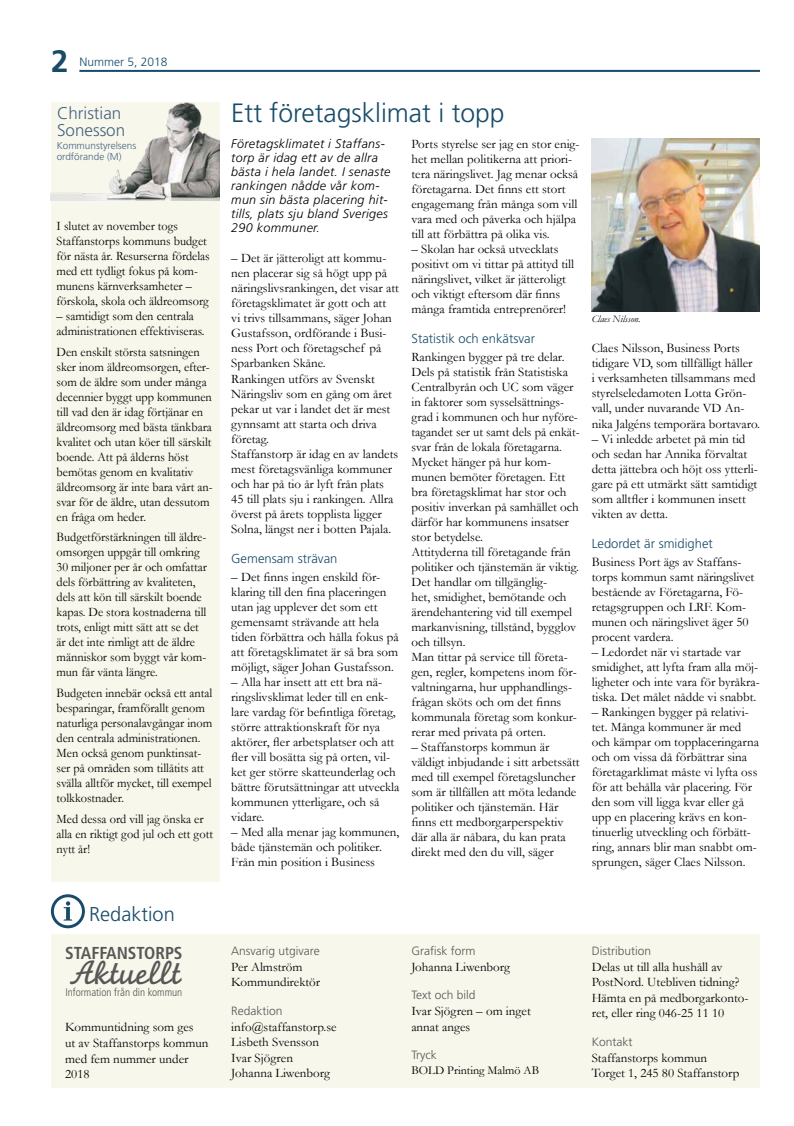
<style>
.page{position:relative;width:794px;height:1126px;background:#fff}
.page>*{position:absolute;margin:0;border:0;box-sizing:border-box;transform-origin:0 0}
.t1{font:35.2px "Monoline Script MT Std";color:#575756}
.t2{font:700 31px "Frutiger";color:#174b69}
.t3{font:300 26.5px "Frutiger";color:#174b69}
.t4{font:300 20px "Frutiger";color:#174b69}
.t5{font:700 condensed 17.3px "Frutiger";color:#575756}
.t6{font:300 17px/16.7px "Frutiger";color:#466481}
.t7{font:13px/15px "Garamond";color:#000}
.t8{font:13px/15px "Garamond";color:#000;scale:.95 1}
.t9{font:300 13px "Frutiger";color:#174b69}
.t10{font:italic 300 12.5px/14px "Frutiger";letter-spacing:.025em;color:#000}
.t11{font:300 12px "Frutiger";color:#575756}
.t12{font:12px "Garamond";color:#000}
.t13{font:300 12px "Frutiger";color:#174b69}
.t14{font:300 condensed 10.9px "Frutiger";color:#575756}
.t15{font:300 10px/11.7px "Frutiger";color:#466481}
.t16{font:italic 10px "Garamond";color:#000}
</style>
<div class="page">
<hr style="left:79px;top:70px;width:681px;height:2px;background:#174b69">
<div style="left:51px;top:102px;width:168px;height:780px;background:#f7f7ec"></div>
<img style="left:51px;top:102px;width:168px;height:99px">
<div style="left:51px;top:934px;width:709px;height:153px;background:#f7f7ec"></div>
<svg style="left:51px;top:894px;width:34px;height:34px"></svg>
<img style="left:592px;top:139px;width:168px;height:173px">
<h2 class="t2" style="left:51px;top:43px;width:19px">2</h2>
<p class="t13" style="left:79px;top:55px;width:90px">Nummer 5, 2018</p>
<h3 class="t6" style="left:57px;top:105px;width:70px">Christian<br>Sonesson</h3>
<p class="t15" style="left:57px;top:139px;width:81px">Kommunstyrelsens ordförande (M)</p>
<p class="t8" style="left:57px;top:218px;width:163px">I slutet av november togs<br>Staffanstorps kommuns budget för nästa år. Resurserna fördelas med ett tydligt fokus på kom&shy;munens kärnverksamheter – förskola, skola och äldreomsorg</p>
<p class="t8" style="left:57px;top:308px;width:157px">– samtidigt som den centrala administrationen effektiviseras.</p>
<p class="t8" style="left:57px;top:344px;width:166px">Den enskilt största satsningen sker inom äldreomsorgen, efter&shy;som de äldre som under många decennier byggt upp kommunen till vad den är idag förtjänar en äldreomsorg med bästa tänkbara kvalitet och utan köer till särskilt boende. Att på ålderns höst bemötas genom en kvalitativ äldreomsorg är inte bara vårt an&shy;svar för de äldre, utan dessutom en fråga om heder.</p>
<p class="t8" style="left:57px;top:529px;width:160px">Budgetförstärkningen till äldre&shy;omsorgen uppgår till omkring<br>30 miljoner per år och omfattar dels förbättring av kvaliteten, dels att kön till särskilt boende kapas. De stora kostnaderna till trots, enligt mitt sätt att se det är det inte rimligt att de äldre människor som byggt vår kom&shy;mun får vänta längre.</p>
<p class="t8" style="left:57px;top:685px;width:166px">Budgeten innebär också ett antal besparingar, framförallt genom naturliga personalavgångar inom den centrala administrationen.<br>Men också genom punktinsat&shy;ser på områden som tillåtits att svälla alltför mycket, till exempel tolkkostnader.</p>
<p class="t8" style="left:57px;top:811px;width:166px">Med dessa ord vill jag önska er alla en riktigt god jul och ett gott nytt år!</p>
<h3 class="t4" style="left:89px;top:902px;width:87px">Redaktion</h3>
<h3 class="t5" style="left:65px;top:942px;width:119px">STAFFANSTORPS</h3>
<h1 class="t1" style="left:69px;top:951px;width:114px">Aktuellt</h1>
<p class="t7" style="left:65px;top:1019px;width:145px;line-height:15.6px">Kommuntidning som ges<br>ut av Staffanstorps kommun med fem nummer under<br>2018</p>
<p class="t14" style="left:65px;top:986px;width:118px">Information från din kommun</p>
<h3 class="t3" style="left:231px;top:98px;width:275px">Ett företagsklimat i topp</h3>
<p class="t10" style="left:231px;top:137px;width:161px">Företagsklimatet i Staffans&shy;torp är idag ett av de allra bästa i hela landet. I senaste rankingen nådde vår kom&shy;mun sin bästa placering hit&shy;tills, plats sju bland Sveriges<br>290 kommuner.</p>
<p class="t7" style="left:231px;top:250px;width:169px">– Det är jätteroligt att kommu&shy;nen placerar sig så högt upp på näringslivsrankingen, det visar att företagsklimatet är gott och att<br>vi trivs tillsammans, säger Johan<br>Gustafsson, ordförande i Busi&shy;ness Port och företagschef på<br>Sparbanken Skåne.<br>Rankingen utförs av Svenskt<br>Näringsliv som en gång om året pekar ut var i landet det är mest gynnsamt att starta och driva företag.<br>Staffanstorp är idag en av landets mest företagsvänliga kommuner och har på tio år lyft från plats<br>45 till plats sju i rankingen. Allra överst på årets topplista ligger<br>Solna, längst ner i botten Pajala.</p>
<p class="t9" style="left:231px;top:551px;width:108px">Gemensam strävan</p>
<p class="t7" style="left:231px;top:569px;width:169px">– Det finns ingen enskild för&shy;klaring till den fina placeringen utan jag upplever det som ett gemensamt strävande att hela tiden förbättra och hålla fokus på att företagsklimatet är så bra som möjligt, säger Johan Gustafsson.</p>
<p class="t7" style="left:231px;top:674px;width:170px">– Alla har insett att ett bra nä&shy;ringslivsklimat leder till en enk&shy;lare vardag för befintliga företag, större attraktionskraft för nya aktörer, fler arbetsplatser och att fler vill bosätta sig på orten, vil&shy;ket ger större skatteunderlag och bättre förutsättningar att utveckla kommunen ytterligare, och så vidare.</p>
<p class="t7" style="left:231px;top:824px;width:170px">– Med alla menar jag kommunen, både tjänstemän och politiker.<br>Från min position i Business</p>
<p class="t7" style="left:411px;top:136px;width:169px">Ports styrelse ser jag en stor enig&shy;het mellan politikerna att priori&shy;tera näringslivet. Jag menar också företagarna. Det finns ett stort engagemang från många som vill vara med och påverka och hjälpa till att förbättra på olika vis.</p>
<p class="t7" style="left:411px;top:241px;width:164px">– Skolan har också utvecklats positivt om vi tittar på attityd till näringslivet, vilket är jätteroligt och viktigt eftersom där finns många framtida entreprenörer!</p>
<p class="t9" style="left:411px;top:331px;width:125px">Statistik och enkätsvar</p>
<p class="t7" style="left:411px;top:349px;width:170px">Rankingen bygger på tre delar.<br>Dels på statistik från Statistiska<br>Centralbyrån och UC som väger in faktorer som sysselsättnings&shy;grad i kommunen och hur nyföre&shy;tagandet ser ut samt dels på enkät&shy;svar från de lokala företagarna.<br>Mycket hänger på hur kom&shy;munen bemöter företagen. Ett bra företagsklimat har stor och positiv inverkan på samhället och därför har kommunens insatser stor betydelse.<br>Attityderna till företagande från politiker och tjänstemän är viktig.<br>Det handlar om tillgänglig-<br>het, smidighet, bemötande och ärendehantering vid till exempel markanvisning, tillstånd, bygglov och tillsyn.<br>Man tittar på service till företa&shy;gen, regler, kompetens inom för&shy;valtningarna, hur upphandlings&shy;frågan sköts och om det finns kommunala företag som konkur&shy;rerar med privata på orten.</p>
<p class="t7" style="left:411px;top:739px;width:170px">– Staffanstorps kommun är väldigt inbjudande i sitt arbetssätt med till exempel företagsluncher som är tillfällen att möta ledande politiker och tjänstemän. Här finns ett medborgarperspektiv där alla är nåbara, du kan prata direkt med den du vill, säger</p>
<p class="t16" style="left:592px;top:312px;width:50px">Claes Nilsson.</p>
<p class="t7" style="left:592px;top:340px;width:170px">Claes Nilsson, Business Ports tidigare VD, som tillfälligt håller<br>i verksamheten tillsammans med styrelseledamoten Lotta Grön&shy;vall, under nuvarande VD An&shy;nika Jalgéns temporära bortavaro.</p>
<p class="t7" style="left:592px;top:430px;width:167px">– Vi inledde arbetet på min tid och sedan har Annika förvaltat detta jättebra och höjt oss ytterli&shy;gare på ett utmärkt sätt samtidigt som alltfler i kommunen insett vikten av detta.</p>
<p class="t9" style="left:592px;top:536px;width:123px">Ledordet är smidighet</p>
<p class="t7" style="left:592px;top:554px;width:164px">Business Port ägs av Staffans&shy;torps kommun samt näringslivet bestående av Företagarna, Fö&shy;retagsgruppen och LRF. Kom&shy;munen och näringslivet äger 50 procent vardera.</p>
<p class="t7" style="left:592px;top:644px;width:170px">– Ledordet när vi startade var smidighet, att lyfta fram alla möj&shy;ligheter och inte vara för byråkra&shy;tiska. Det målet nådde vi snabbt.</p>
<p class="t7" style="left:592px;top:704px;width:169px">– Rankingen bygger på relativi&shy;tet. Många kommuner är med och kämpar om topplaceringarna och om vissa då förbättrar sina företagarklimat måste vi lyfta oss för att behålla vår placering. För den som vill ligga kvar eller gå upp en placering krävs en kon&shy;tinuerlig utveckling och förbätt&shy;ring, annars blir man snabbt om&shy;sprungen, säger Claes Nilsson.</p>
<p class="t11" style="left:231px;top:943px;width:90px">Ansvarig utgivare</p>
<p class="t7" style="left:231px;top:958px;width:90px;line-height:15.6px">Per Almström<br>Kommundirektör</p>
<p class="t11" style="left:231px;top:1003px;width:53px">Redaktion</p>
<p class="t7" style="left:231px;top:1018px;width:107px;line-height:15.6px">info@staffanstorp.se<br>Lisbeth Svensson<br>Ivar Sjögren<br>Johanna Liwenborg</p>
<p class="t11" style="left:411px;top:943px;width:65px">Grafisk form</p>
<p class="t7" style="left:411px;top:958px;width:100px">Johanna Liwenborg</p>
<p class="t11" style="left:411px;top:988px;width:66px">Text och bild</p>
<p class="t7" style="left:411px;top:1002px;width:121px;line-height:15.6px">Ivar Sjögren – om inget annat anges</p>
<p class="t11" style="left:411px;top:1048px;width:27px">Tryck</p>
<p class="t12" style="left:411px;top:1061px;width:129px">BOLD Printing Malmö AB</p>
<p class="t11" style="left:592px;top:943px;width:61px">Distribution</p>
<p class="t7" style="left:592px;top:958px;width:158px;line-height:15.6px">Delas ut till alla hushåll av<br>PostNord. Utebliven tidning?<br>Hämta en på medborgarkonto&shy;ret, eller ring 046-25 11 10</p>
<p class="t11" style="left:592px;top:1035px;width:42px">Kontakt</p>
<p class="t7" style="left:592px;top:1049px;width:149px;line-height:15.6px">Staffanstorps kommun<br>Torget 1, 245 80 Staffanstorp</p>
</div>
